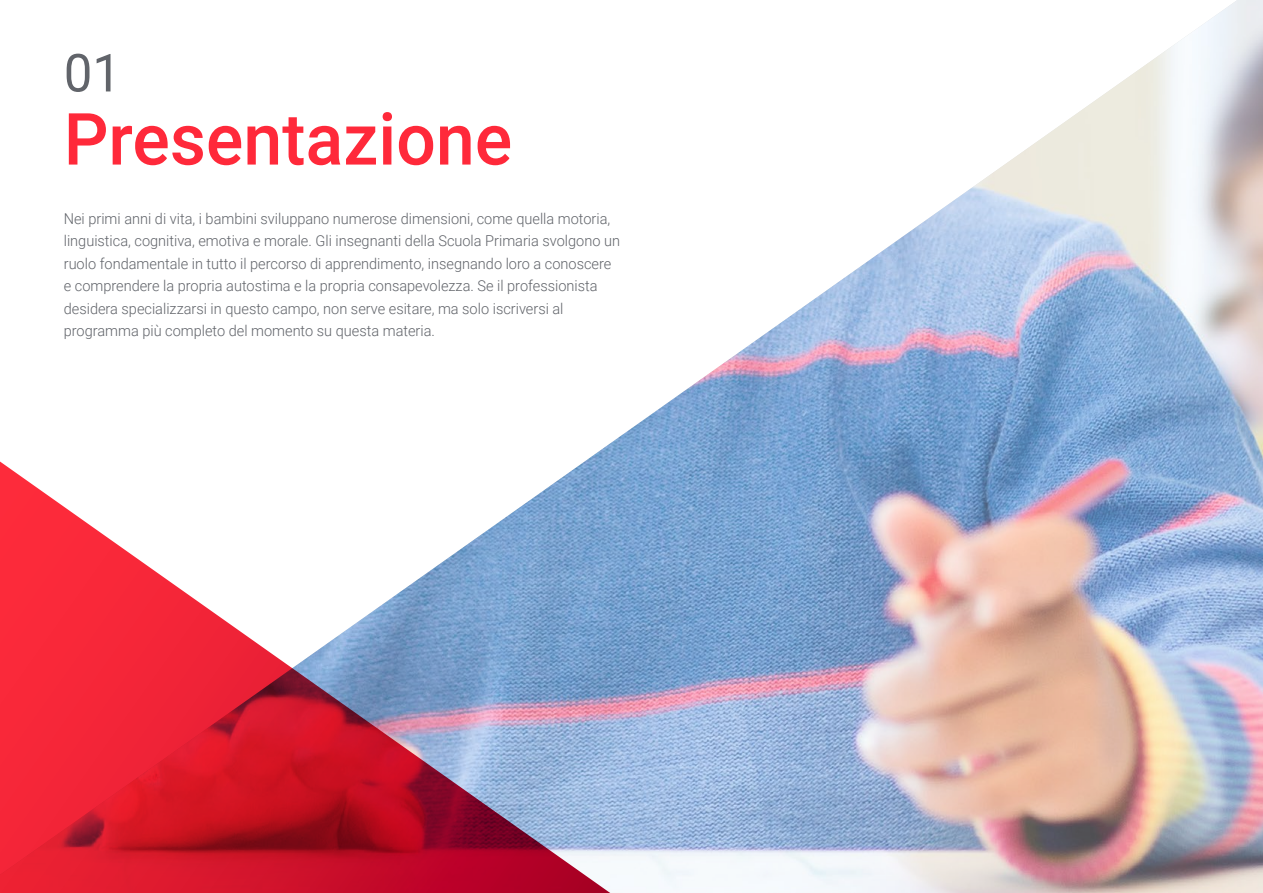
<style>
.page{position:relative;width:1263px;height:893px;background:#fff}
.page>*{position:absolute;margin:0;border:0;box-sizing:border-box;transform-origin:0 0}
.t1{font:500 72px "Roboto";color:#ff293a}
.t2{font:52.5px "Roboto";color:#61646a}
.t3{font:300 15px/22.5px "Roboto";color:#61646a}
</style>
<div class="page">
<img style="left:606px;top:0;width:657px;height:893px">
<svg style="left:0;top:446px;width:640px;height:447px"></svg>
<h2 class="t2" style="left:64px;top:36px;width:59px">01</h2>
<h1 class="t1" style="left:64px;top:89px;width:450px">Presentazione</h1>
<p class="t3" style="left:64px;top:207px;width:558px">Nei primi anni di vita, i bambini sviluppano numerose dimensioni, come quella motoria, linguistica, cognitiva, emotiva e morale. Gli insegnanti della Scuola Primaria svolgono un ruolo fondamentale in tutto il percorso di apprendimento, insegnando loro a conoscere e comprendere la propria autostima e la propria consapevolezza. Se il professionista desidera specializzarsi in questo campo, non serve esitare, ma solo iscriversi al programma più completo del momento su questa materia.</p>
</div>
